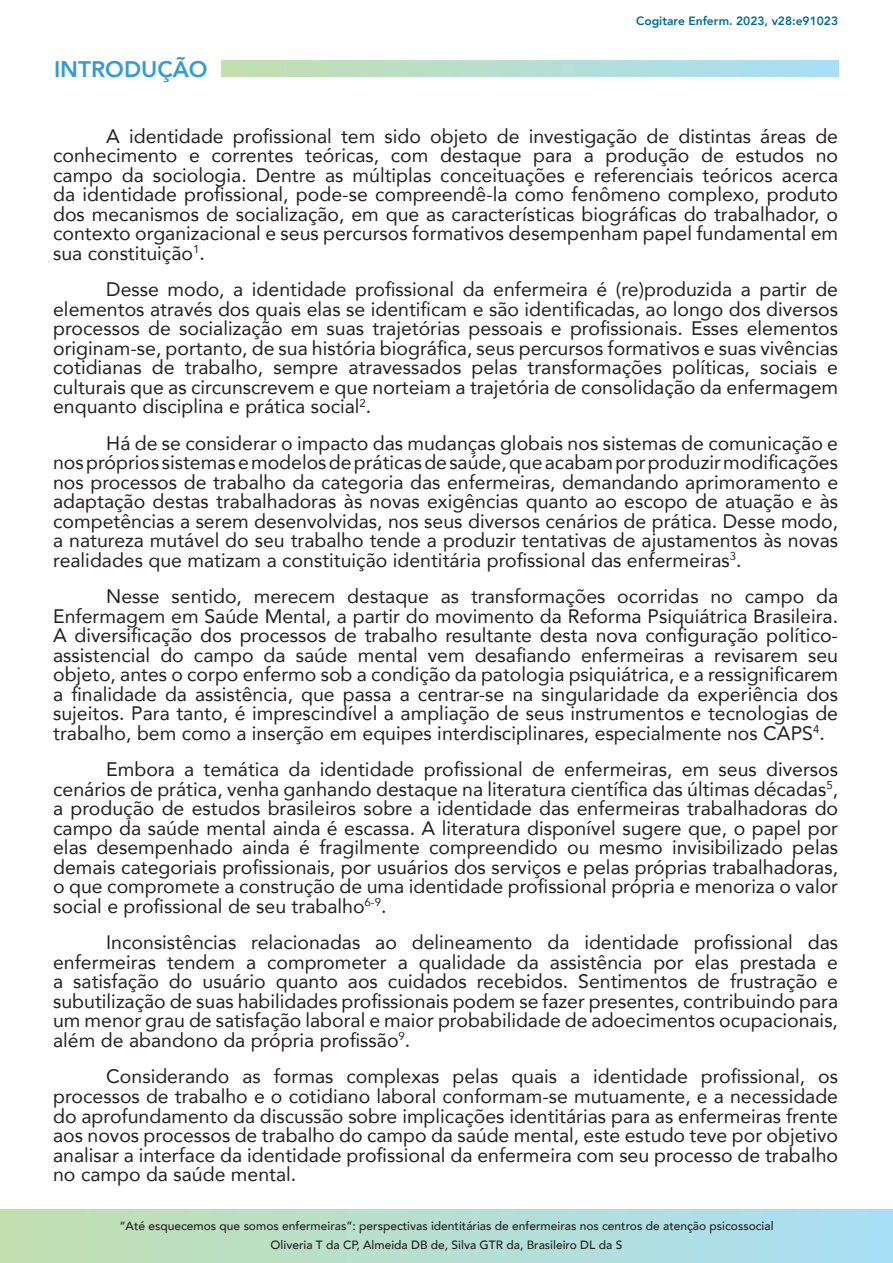
<style>
.page{position:relative;width:893px;height:1263px;background:#fff}
.page>*{position:absolute;margin:0;border:0;box-sizing:border-box;transform-origin:0 0}
.t1{font:800 22.5px "Avenir";color:#349bd3}
.t2{font:19.5px/19.5px "Avenir";color:#231f20;text-align:justify}
.t3{font:500 12px/18.6px "Avenir";color:#231f20;text-align:center}
.t4{font:800 12px "Avenir";color:#006c95}
</style>
<div class="page">
<svg style="left:0;top:1209px;width:893px;height:54px;background:#b6dfd2"></svg>
<div style="left:221px;top:60px;width:618px;height:17px;background:linear-gradient(to right,#c3dfaf,#a9dff7)"></div>
<p class="t1" style="left:54px;top:48px;width:155px">INTRODUÇÃO</p>
<p class="t4" style="left:636px;top:10px;width:203px">Cogitare Enferm. 2023, v28:e91023</p>
<p class="t2" style="left:53px;top:126px;width:786px;text-indent:53px">A identidade profissional tem sido objeto de investigação de distintas áreas de conhecimento e correntes teóricas, com destaque para a produção de estudos no campo da sociologia. Dentre as múltiplas conceituações e referenciais teóricos acerca da identidade profissional, pode-se compreendê-la como fenômeno complexo, produto dos mecanismos de socialização, em que as características biográficas do trabalhador, o contexto organizacional e seus percursos formativos desempenham papel fundamental em sua constituição<sup>1</sup>.</p>
<p class="t2" style="left:53px;top:279px;width:786px;text-indent:53px">Desse modo, a identidade profissional da enfermeira é (re)produzida a partir de elementos através dos quais elas se identificam e são identificadas, ao longo dos diversos processos de socialização em suas trajetórias pessoais e profissionais. Esses elementos originam-se, portanto, de sua história biográfica, seus percursos formativos e suas vivências cotidianas de trabalho, sempre atravessados pelas transformações políticas, sociais e culturais que as circunscrevem e que norteiam a trajetória de consolidação da enfermagem enquanto disciplina e prática social<sup>2</sup>.</p>
<p class="t2" style="left:53px;top:433px;width:786px;text-indent:53px">Há de se considerar o impacto das mudanças globais nos sistemas de comunicação e nos próprios sistemas e modelos de práticas de saúde, que acabam por produzir modificações nos processos de trabalho da categoria das enfermeiras, demandando aprimoramento e adaptação destas trabalhadoras às novas exigências quanto ao escopo de atuação e às competências a serem desenvolvidas, nos seus diversos cenários de prática. Desse modo, a natureza mutável do seu trabalho tende a produzir tentativas de ajustamentos às novas realidades que matizam a constituição identitária profissional das enfermeiras<sup>3</sup>.</p>
<p class="t2" style="left:53px;top:586px;width:786px;text-indent:53px">Nesse sentido, merecem destaque as transformações ocorridas no campo da Enfermagem em Saúde Mental, a partir do movimento da Reforma Psiquiátrica Brasileira.<br>A diversificação dos processos de trabalho resultante desta nova configuração político&shy;assistencial do campo da saúde mental vem desafiando enfermeiras a revisarem seu objeto, antes o corpo enfermo sob a condição da patologia psiquiátrica, e a ressignificarem a finalidade da assistência, que passa a centrar-se na singularidade da experiência dos sujeitos. Para tanto, é imprescindível a ampliação de seus instrumentos e tecnologias de trabalho, bem como a inserção em equipes interdisciplinares, especialmente nos CAPS<sup>4</sup>.</p>
<p class="t2" style="left:53px;top:759px;width:786px;text-indent:53px">Embora a temática da identidade profissional de enfermeiras, em seus diversos cenários de prática, venha ganhando destaque na literatura científica das últimas décadas<sup>5</sup>, a produção de estudos brasileiros sobre a identidade das enfermeiras trabalhadoras do campo da saúde mental ainda é escassa. A literatura disponível sugere que, o papel por elas desempenhado ainda é fragilmente compreendido ou mesmo invisibilizado pelas demais categoriais profissionais, por usuários dos serviços e pelas próprias trabalhadoras, o que compromete a construção de uma identidade profissional própria e menoriza o valor social e profissional de seu trabalho<sup>6-9</sup>.</p>
<p class="t2" style="left:53px;top:932px;width:786px;text-indent:53px">Inconsistências relacionadas ao delineamento da identidade profissional das enfermeiras tendem a comprometer a qualidade da assistência por elas prestada e a satisfação do usuário quanto aos cuidados recebidos. Sentimentos de frustração e subutilização de suas habilidades profissionais podem se fazer presentes, contribuindo para um menor grau de satisfação laboral e maior probabilidade de adoecimentos ocupacionais, além de abandono da própria profissão<sup>9</sup>.</p>
<p class="t2" style="left:53px;top:1066px;width:786px;text-indent:53px">Considerando as formas complexas pelas quais a identidade profissional, os processos de trabalho e o cotidiano laboral conformam-se mutuamente, e a necessidade do aprofundamento da discussão sobre implicações identitárias para as enfermeiras frente aos novos processos de trabalho do campo da saúde mental, este estudo teve por objetivo analisar a interface da identidade profissional da enfermeira com seu processo de trabalho no campo da saúde mental.</p>
<p class="t3" style="left:119px;top:1216px;width:656px">“Até esquecemos que somos enfermeiras”: perspectivas identitárias de enfermeiras nos centros de atenção psicossocial<br>Oliveria T da CP, Almeida DB de, Silva GTR da, Brasileiro DL da S</p>
</div>
